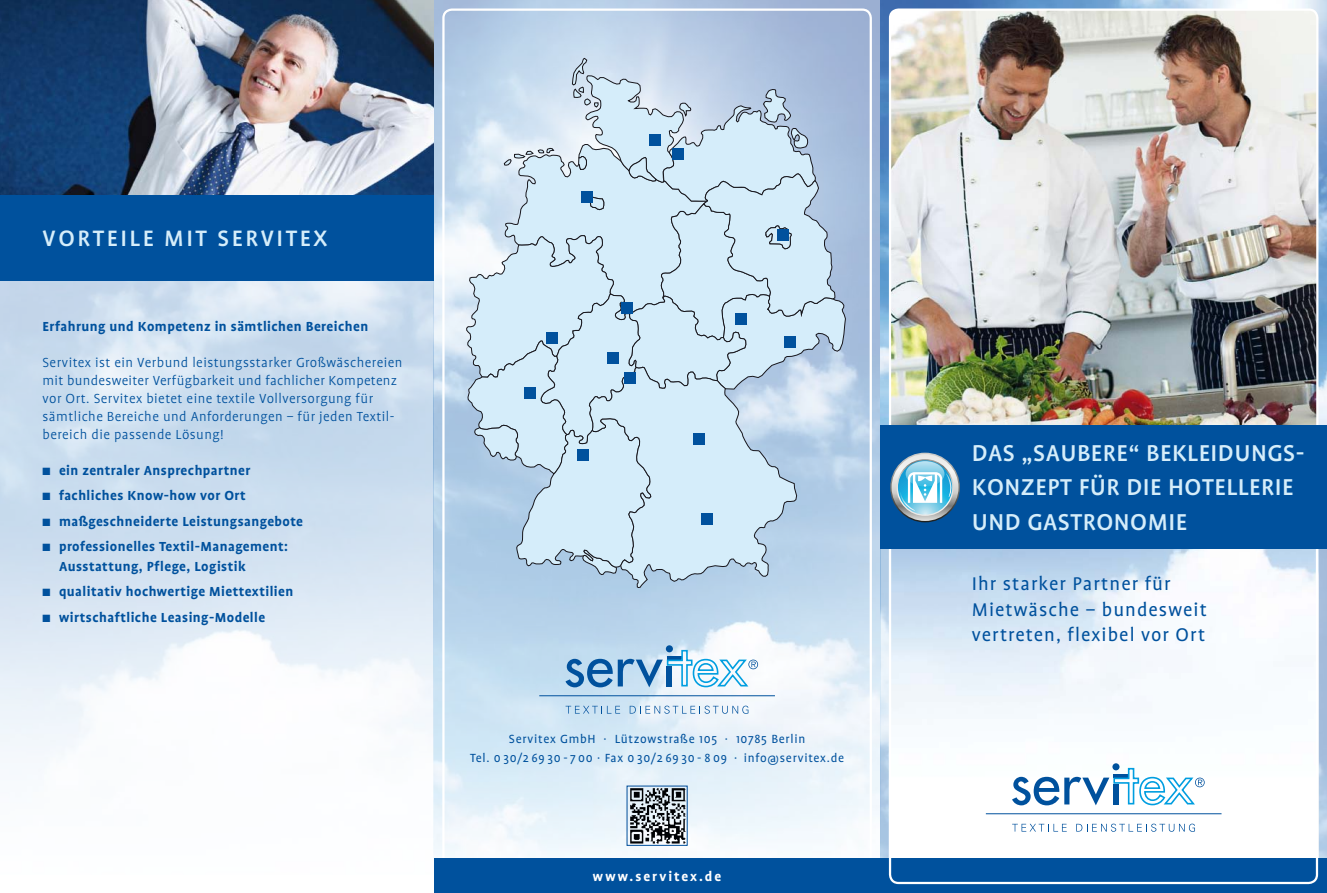
<style>
.page{position:relative;width:1327px;height:893px;background:#fff}
.page>*{position:absolute;margin:0;border:0;box-sizing:border-box;transform-origin:0 0}
.t1{font:500 26.25px/34.5px "Profile SC";letter-spacing:.02em;color:#d5edfa}
.t2{font:500 25.5px "Profile SC";letter-spacing:.1em;color:#d5edfa}
.t3{font:21px/25.5px "Profile";letter-spacing:.05em;color:#00519d}
.t4{font:700 15px/19.5px "Profile";letter-spacing:.03em;color:#00519d}
.t5{font:300 15px/18px "Profile";letter-spacing:.03em;color:#00519d}
.t6{font:700 15px "Profile";letter-spacing:.13em;color:#fff}
.t7{font:13.5px/19.5px "Profile";letter-spacing:.055em;color:#00519d;text-align:center}
</style>
<div class="page">
<img style="left:434px;top:0;width:446px;height:859px">
<img style="left:0;top:0;width:434px;height:196px">
<img style="left:880px;top:549px;width:447px;height:310px">
<img style="left:880px;top:0;width:447px;height:425px">
<img style="left:890px;top:10px;width:427px;height:415px">
<img style="left:892px;top:549px;width:423px;height:310px">
<div style="left:880px;top:859px;width:447px;height:34px;background:#00519d"></div>
<div style="left:434px;top:859px;width:446px;height:34px;background:#00519d"></div>
<div style="left:0;top:196px;width:434px;height:85px;background:#00519d"></div>
<div style="left:880px;top:425px;width:447px;height:124px;background:#00519d"></div>
<svg style="left:890px;top:453px;width:70px;height:69px"></svg>
<svg style="left:891px;top:454px;width:67px;height:67px"></svg>
<svg style="left:896px;top:459px;width:57px;height:57px"></svg>
<svg style="left:898px;top:460px;width:54px;height:55px"></svg>
<svg style="left:899px;top:461px;width:53px;height:50px;background:#90cfe4"></svg>
<div style="left:1112px;top:763px;width:7px;height:7px;background:#00519d;border-radius:50%"></div>
<hr style="left:986px;top:813px;width:235px;height:1px;background:#00519d">
<svg style="left:1012px;top:824px;width:54px;height:8px"></svg>
<svg style="left:1076px;top:824px;width:119px;height:8px"></svg>
<svg style="left:1012px;top:767px;width:192px;height:39px"></svg>
<svg style="left:466px;top:58px;width:380px;height:530px;background:#c7dded"></svg>
<div style="left:649px;top:134px;width:11px;height:12px;background:#00519d"></div>
<div style="left:582px;top:191px;width:11px;height:11px;background:#00519d"></div>
<div style="left:672px;top:148px;width:12px;height:12px;background:#00519d"></div>
<div style="left:777px;top:229px;width:12px;height:12px;background:#00519d"></div>
<div style="left:735px;top:313px;width:12px;height:11px;background:#00519d"></div>
<div style="left:784px;top:336px;width:12px;height:11px;background:#00519d"></div>
<div style="left:693px;top:433px;width:12px;height:12px;background:#00519d"></div>
<div style="left:701px;top:513px;width:11px;height:11px;background:#00519d"></div>
<div style="left:577px;top:449px;width:11px;height:11px;background:#00519d"></div>
<div style="left:624px;top:372px;width:11px;height:12px;background:#00519d"></div>
<div style="left:621px;top:303px;width:12px;height:11px;background:#00519d"></div>
<div style="left:546px;top:333px;width:11px;height:11px;background:#00519d"></div>
<div style="left:524px;top:387px;width:12px;height:12px;background:#00519d"></div>
<div style="left:607px;top:352px;width:12px;height:12px;background:#00519d"></div>
<div style="left:666px;top:645px;width:7px;height:7px;background:#00519d;border-radius:50%"></div>
<hr style="left:539px;top:695px;width:236px;height:1px;background:#00519d">
<svg style="left:565px;top:706px;width:55px;height:8px"></svg>
<svg style="left:630px;top:706px;width:118px;height:8px"></svg>
<svg style="left:565px;top:649px;width:193px;height:39px"></svg>
<img style="left:629px;top:788px;width:56px;height:56px">
<h2 class="t2" style="left:43px;top:225px;width:286px">VORTEILE MIT SERVITEX</h2>
<p class="t4" style="left:43px;top:316px;width:327px">Erfahrung und Kompetenz in sämtlichen Bereichen</p>
<p class="t5" style="left:43px;top:353px;width:361px">Servitex ist ein Verbund leistungsstarker Großwäschereien mit bundesweiter Verfügbarkeit und fachlicher Kompetenz vor Ort. Servitex bietet eine textile Vollversorgung für sämtliche Bereiche und Anforderungen – für jeden Textil&shy;bereich die passende Lösung!</p>
<p class="t4" style="left:43px;top:460px;width:209px">■ ein zentraler Ansprechpartner</p>
<p class="t4" style="left:43px;top:486px;width:205px">■ fachliches Know-how vor Ort</p>
<p class="t4" style="left:43px;top:511px;width:262px">■ maßgeschneiderte Leistungsangebote</p>
<p class="t4" style="left:59px;top:537px;width:230px;text-indent:-16px">■ professionelles Textil-Management:<br>Ausstattung, Pflege, Logistik</p>
<p class="t4" style="left:43px;top:582px;width:252px">■ qualitativ hochwertige Miettextilien</p>
<p class="t4" style="left:43px;top:607px;width:224px">■ wirtschaftliche Leasing-Modelle</p>
<p class="t7" style="left:470px;top:729px;width:375px">Servitex GmbH · Lützowstraße 105 · 10785 Berlin<br>Tel. 0 30/2 69 30 -7 00 · Fax 0 30/2 69 30 - 8 09 · info@servitex.de</p>
<p class="t6" style="left:593px;top:868px;width:130px">www.servitex.de</p>
<h1 class="t1" style="left:972px;top:435px;width:334px">DAS „SAUBERE“ BEKLEIDUNGS-<br>KONZEPT FÜR DIE HOTELLERIE<br>UND GASTRONOMIE</h1>
<h3 class="t3" style="left:972px;top:571px;width:236px">Ihr starker Partner für<br>Mietwäsche – bundesweit vertreten, flexibel vor Ort</h3>
</div>
